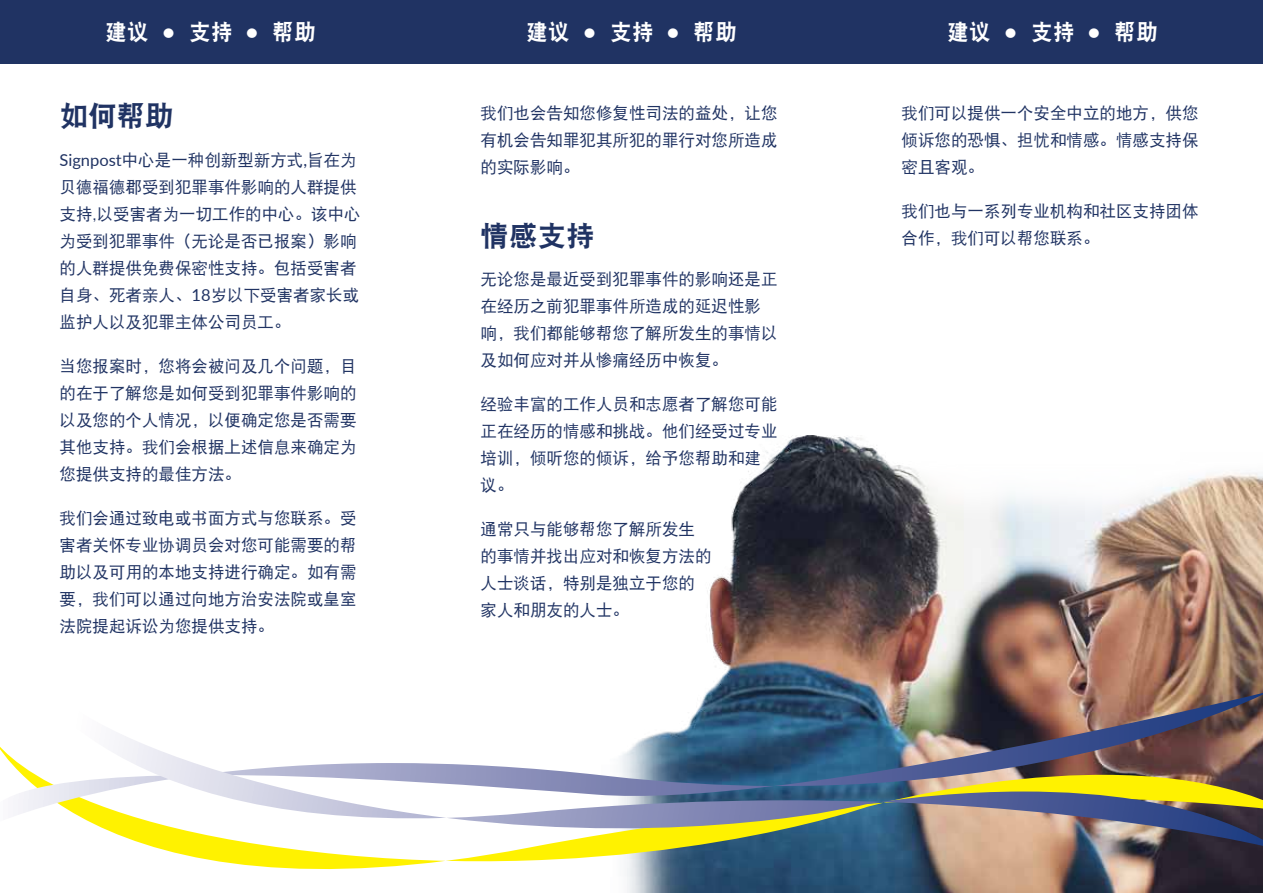
<style>
.page{position:relative;width:1263px;height:893px;background:#fff}
.page>*{position:absolute;margin:0;border:0;box-sizing:border-box;transform-origin:0 0}
.t1{font:28.5px "DFP Hei W9";color:#203363}
.t2{font:22.5px "DFP Hei W9";letter-spacing:.04em;color:#fff;scale:.95 1}
.t3{font:16.5px/27px "DFP Hei W5";color:#203363}
.s1{font-family:"Lato";font-weight:700}
.s2{font-family:"Lato"}
</style>
<div class="page">
<img style="left:627px;top:436px;width:636px;height:457px">
<div style="left:0;top:0;width:421px;height:64px;background:#203363"></div>
<div style="left:842px;top:0;width:421px;height:64px;background:#203363"></div>
<div style="left:421px;top:0;width:421px;height:64px;background:#203363"></div>
<svg style="left:154px;top:847px;width:1109px;height:22px"></svg>
<img style="left:13px;top:651px;width:1250px;height:196px">
<h2 class="t2" style="left:105px;top:21px;width:223px">建议 <span class="s1">•</span> 支持 <span class="s1">•</span> 帮助</h2>
<h2 class="t2" style="left:526px;top:21px;width:223px">建议 <span class="s1">•</span> 支持 <span class="s1">•</span> 帮助</h2>
<h2 class="t2" style="left:947px;top:21px;width:223px">建议 <span class="s1">•</span> 支持 <span class="s1">•</span> 帮助</h2>
<h1 class="t1" style="left:60px;top:102px;width:116px">如何帮助</h1>
<p class="t3" style="left:60px;top:146px;width:303px"><span class="s2">Signpost</span>中心是一种创新型新方式<span class="s2">,</span>旨在为贝德福德郡受到犯罪事件影响的人群提供支持,以受害者为一切工作的中心。该中心为受到犯罪事件（无论是否已报案）影响的人群提供免费保密性支持。包括受害者自身、死者亲人、<span class="s2">18</span>岁以下受害者家长或监护人以及犯罪主体公司员工。</p>
<p class="t3" style="left:60px;top:352px;width:299px;text-align:justify">当您报案时，您将会被问及几个问题，目的在于了解您是如何受到犯罪事件影响的以及您的个人情况，以便确定您是否需要其他支持。我们会根据上述信息来确定为您提供支持的最佳方法。</p>
<p class="t3" style="left:60px;top:504px;width:299px;text-align:justify">我们会通过致电或书面方式与您联系。受害者关怀专业协调员会对您可能需要的帮助以及可用的本地支持进行确定。如有需要，我们可以通过向地方治安法院或皇室法院提起诉讼为您提供支持。</p>
<p class="t3" style="left:480px;top:99px;width:298px;text-align:justify">我们也会告知您修复性司法的益处，让您有机会告知罪犯其所犯的罪行对您所造成的实际影响。</p>
<h1 class="t1" style="left:480px;top:221px;width:115px">情感支持</h1>
<p class="t3" style="left:480px;top:266px;width:298px">无论您是最近受到犯罪事件的影响还是正在经历之前犯罪事件所造成的延迟性影响，我们都能够帮您了解所发生的事情以及如何应对并从惨痛经历中恢复。</p>
<p class="t3" style="left:480px;top:391px;width:298px">经验丰富的工作人员和志愿者了解您可能正在经历的情感和挑战。他们经受过专业培训，倾听您的倾诉，给予您帮助和建议。</p>
<p class="t3" style="left:480px;top:516px;width:232px">通常只与能够帮您了解所发生的事情并找出应对和恢复方法的人士谈话，特别是独立于您的家人和朋友的人士。</p>
<p class="t3" style="left:901px;top:99px;width:298px;text-align:justify">我们可以提供一个安全中立的地方，供您倾诉您的恐惧、担忧和情感。情感支持保密且客观。</p>
<p class="t3" style="left:901px;top:197px;width:298px">我们也与一系列专业机构和社区支持团体合作，我们可以帮您联系。</p>
</div>
